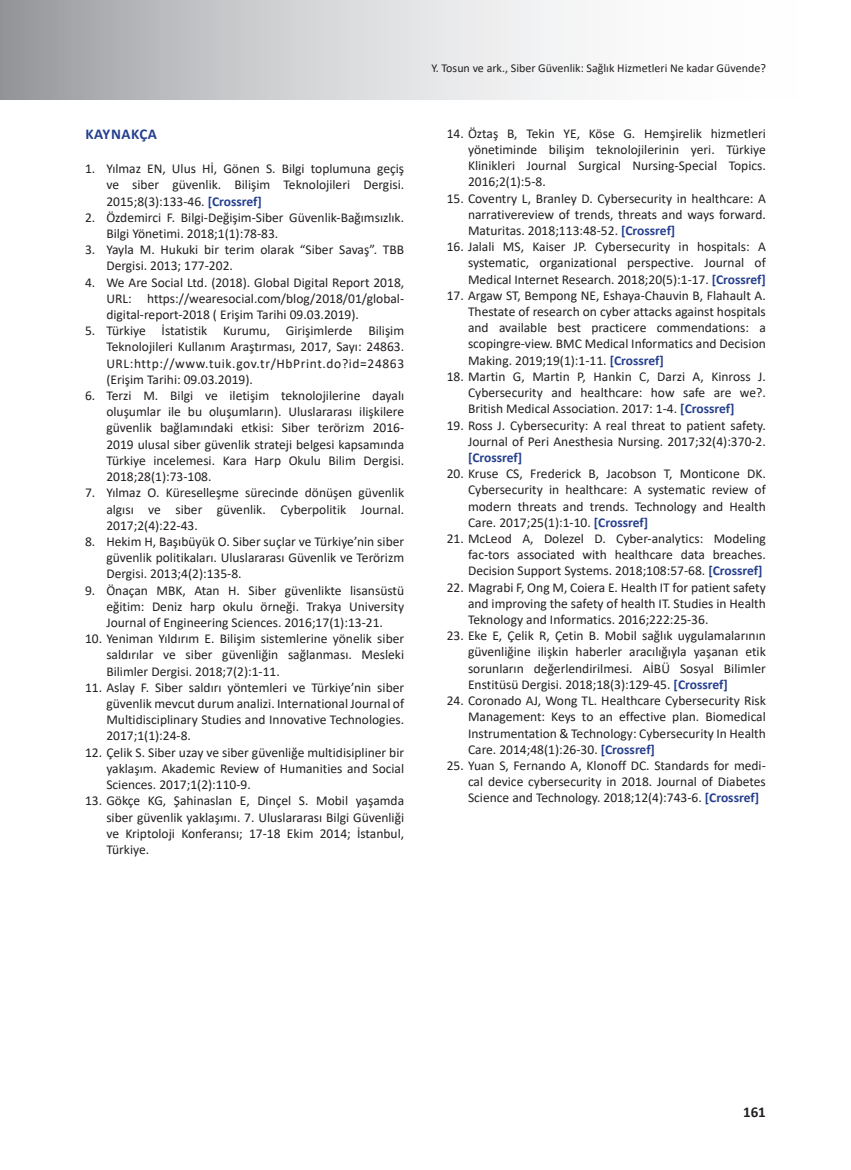
<style>
.page{position:relative;width:851px;height:1170px;background:#fff}
.page>*{position:absolute;margin:0;border:0;box-sizing:border-box;transform-origin:0 0}
.Başlık_1{font:700 15px "Calibri";letter-spacing:.04em;color:#253f8e}
.t1{font:700 15px "Calibri";color:#231f20}
.t2{font:13.5px/16.2px "Calibri";color:#231f20;text-align:justify}
.t3{font:12px "Calibri";color:#231f20}
.s1{font-weight:700;color:#253f8e}
</style>
<div class="page">
<svg style="left:1px;top:0;width:571px;height:100px;background:#cccdcf"></svg>
<hr style="left:0;top:0;width:1px;height:100px;background:#909295">
<p class="Başlık_1" style="left:85px;top:123px;width:73px">KAYNAKÇA</p>
<p class="t2" style="left:106px;top:160px;width:299px;text-indent:-21px">1. Yılmaz EN, Ulus Hİ, Gönen S. Bilgi toplumuna geçiş ve siber güvenlik. Bilişim Teknolojileri Dergisi.<br>2015;8(3):133-46. <span class="s1">[Crossref]</span></p>
<p class="t2" style="left:106px;top:209px;width:299px;text-indent:-21px">2. Özdemirci F. Bilgi-Değişim-Siber Güvenlik-Bağımsızlık.<br>Bilgi Yönetimi. 2018;1(1):78-83.</p>
<p class="t2" style="left:106px;top:241px;width:299px;text-indent:-21px">3. Yayla M. Hukuki bir terim olarak “Siber Savaş”. TBB<br>Dergisi. 2013; 177-202.</p>
<p class="t2" style="left:106px;top:273px;width:299px;text-indent:-21px">4. We Are Social Ltd. (2018). Global Digital Report 2018, URL: https://wearesocial.com/blog/2018/01/global&shy;digital-report-2018 ( Erişim Tarihi 09.03.2019).</p>
<p class="t2" style="left:106px;top:322px;width:299px;text-indent:-21px">5. Türkiye İstatistik Kurumu, Girişimlerde Bilişim Teknolojileri Kullanım Araştırması, 2017, Sayı: 24863.<br>URL:http://www.tuik.gov.tr/HbPrint.do?id=24863 (Erişim Tarihi: 09.03.2019).</p>
<p class="t2" style="left:106px;top:387px;width:299px;text-indent:-21px">6. Terzi M. Bilgi ve iletişim teknolojilerine dayalı oluşumlar ile bu oluşumların). Uluslararası ilişkilere güvenlik bağlamındaki etkisi: Siber terörizm 2016- 2019 ulusal siber güvenlik strateji belgesi kapsamında Türkiye incelemesi. Kara Harp Okulu Bilim Dergisi.<br>2018;28(1):73-108.</p>
<p class="t2" style="left:106px;top:484px;width:299px;text-indent:-21px">7. Yılmaz O. Küreselleşme sürecinde dönüşen güvenlik algısı ve siber güvenlik. Cyberpolitik Journal.<br>2017;2(4):22-43.</p>
<p class="t2" style="left:106px;top:533px;width:299px;text-indent:-21px">8. Hekim H, Başıbüyük O. Siber suçlar ve Türkiye’nin siber güvenlik politikaları. Uluslararası Güvenlik ve Terörizm Dergisi. 2013;4(2):135-8.</p>
<p class="t2" style="left:106px;top:581px;width:299px;text-indent:-21px">9. Önaçan MBK, Atan H. Siber güvenlikte lisansüstü eğitim: Deniz harp okulu örneği. Trakya University Journal of Engineering Sciences. 2016;17(1):13-21.</p>
<p class="t2" style="left:106px;top:630px;width:299px;text-indent:-21px">10. Yeniman Yıldırım E. Bilişim sistemlerine yönelik siber saldırılar ve siber güvenliğin sağlanması. Mesleki Bilimler Dergisi. 2018;7(2):1-11.</p>
<p class="t2" style="left:106px;top:678px;width:299px;text-indent:-21px">11. Aslay F. Siber saldırı yöntemleri ve Türkiye’nin siber güvenlik mevcut durum analizi. International Journal of Multidisciplinary Studies and Innovative Technologies.<br>2017;1(1):24-8.</p>
<p class="t2" style="left:106px;top:743px;width:299px;text-indent:-21px">12. Çelik S. Siber uzay ve siber güvenliğe multidisipliner bir yaklaşım. Akademic Review of Humanities and Social Sciences. 2017;1(2):110-9.</p>
<p class="t2" style="left:106px;top:792px;width:299px;text-indent:-21px">13. Gökçe KG, Şahinaslan E, Dinçel S. Mobil yaşamda siber güvenlik yaklaşımı. 7. Uluslararası Bilgi Güvenliği ve Kriptoloji Konferansı; 17-18 Ekim 2014; İstanbul, Türkiye.</p>
<p class="t3" style="left:431px;top:60px;width:336px">Y. Tosun ve ark., Siber Güvenlik: Sağlık Hizmetleri Ne kadar Güvende?</p>
<p class="t2" style="left:468px;top:125px;width:299px;text-indent:-21px">14. Öztaş B, Tekin YE, Köse G. Hemşirelik hizmetleri yönetiminde bilişim teknolojilerinin yeri. Türkiye Klinikleri Journal Surgical Nursing-Special Topics.<br>2016;2(1):5-8.</p>
<p class="t2" style="left:468px;top:190px;width:299px;text-indent:-21px">15. Coventry L, Branley D. Cybersecurity in healthcare: A narrativereview of trends, threats and ways forward.<br>Maturitas. 2018;113:48-52. <span class="s1">[Crossref]</span></p>
<p class="t2" style="left:468px;top:238px;width:299px;text-indent:-21px">16. Jalali MS, Kaiser JP. Cybersecurity in hospitals: A systematic, organizational perspective. Journal of Medical Internet Research. 2018;20(5):1-17. <span class="s1">[Crossref]</span></p>
<p class="t2" style="left:468px;top:287px;width:299px;text-indent:-21px">17. Argaw ST, Bempong NE, Eshaya-Chauvin B, Flahault A.<br>Thestate of research on cyber attacks against hospitals and available best practicere commendations: a scopingre-view. BMC Medical Informatics and Decision Making. 2019;19(1):1-11. <span class="s1">[Crossref]</span></p>
<p class="t2" style="left:468px;top:368px;width:299px;text-indent:-21px">18. Martin G, Martin P, Hankin C, Darzi A, Kinross J.<br>Cybersecurity and healthcare: how safe are we?.<br>British Medical Association. 2017: 1-4. <span class="s1">[Crossref]</span></p>
<p class="t2" style="left:468px;top:416px;width:299px;text-indent:-21px">19. Ross J. Cybersecurity: A real threat to patient safety.<br>Journal of Peri Anesthesia Nursing. 2017;32(4):370-2. <span class="s1">[Crossref]</span></p>
<p class="t2" style="left:468px;top:465px;width:299px;text-indent:-21px">20. Kruse CS, Frederick B, Jacobson T, Monticone DK.<br>Cybersecurity in healthcare: A systematic review of modern threats and trends. Technology and Health Care. 2017;25(1):1-10. <span class="s1">[Crossref]</span></p>
<p class="t2" style="left:468px;top:530px;width:299px;text-indent:-21px">21. McLeod A, Dolezel D. Cyber-analytics: Modeling fac-tors associated with healthcare data breaches.<br>Decision Support Systems. 2018;108:57-68. <span class="s1">[Crossref]</span></p>
<p class="t2" style="left:468px;top:578px;width:299px;text-indent:-21px">22. Magrabi F, Ong M, Coiera E. Health IT for patient safety and improving the safety of health IT. Studies in Health Teknology and Informatics. 2016;222:25-36.</p>
<p class="t2" style="left:468px;top:627px;width:299px;text-indent:-21px">23. Eke E, Çelik R, Çetin B. Mobil sağlık uygulamalarının güvenliğine ilişkin haberler aracılığıyla yaşanan etik sorunların değerlendirilmesi. AİBÜ Sosyal Bilimler Enstitüsü Dergisi. 2018;18(3):129-45. <span class="s1">[Crossref]</span></p>
<p class="t2" style="left:468px;top:692px;width:299px;text-indent:-21px">24. Coronado AJ, Wong TL. Healthcare Cybersecurity Risk Management: Keys to an effective plan. Biomedical Instrumentation &amp; Technology: Cybersecurity In Health Care. 2014;48(1):26-30. <span class="s1">[Crossref]</span></p>
<p class="t2" style="left:468px;top:757px;width:299px;text-indent:-21px">25. Yuan S, Fernando A, Klonoff DC. Standards for medi&shy;cal device cybersecurity in 2018. Journal of Diabetes Science and Technology. 2018;12(4):743-6. <span class="s1">[Crossref]</span></p>
<p class="t1" style="left:743px;top:1101px;width:24px">161</p>
</div>
